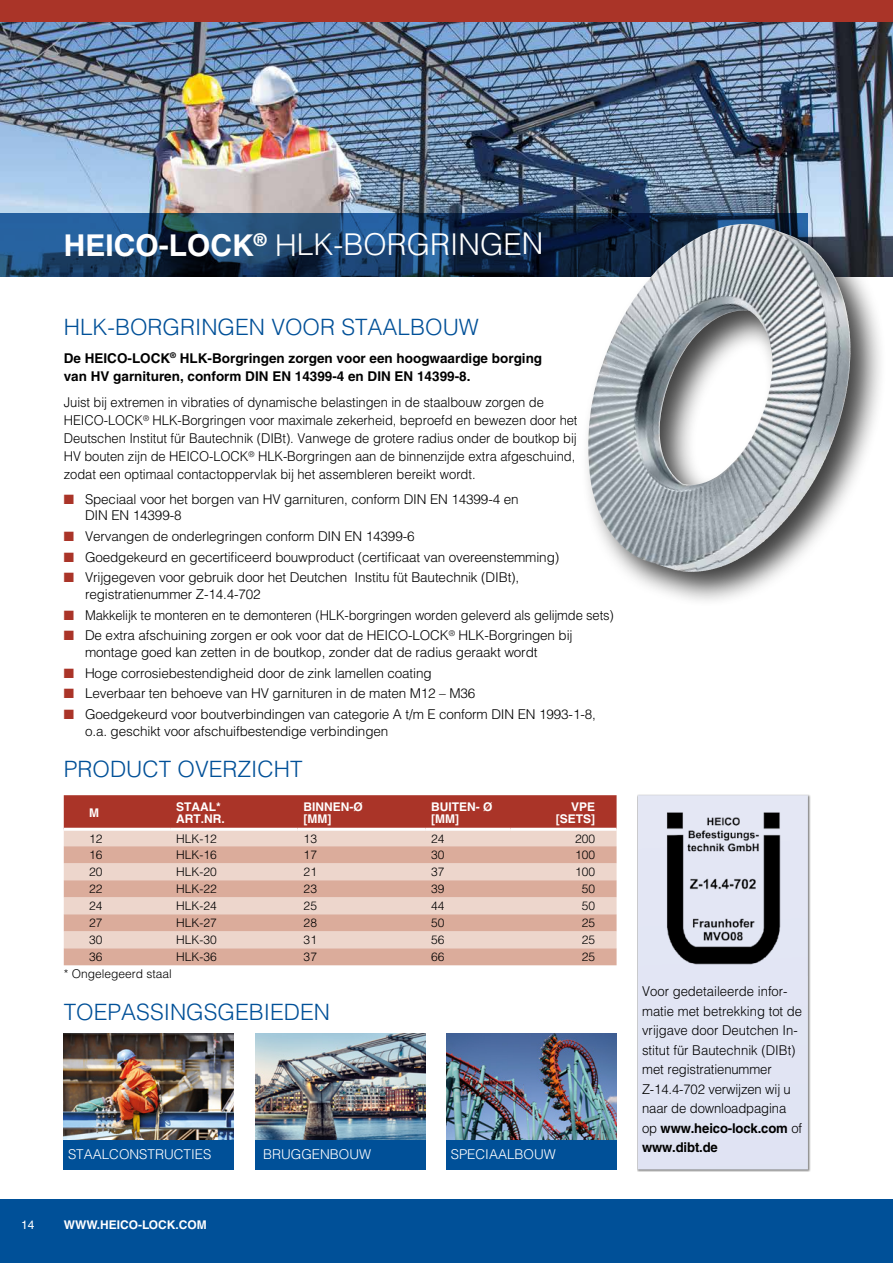
<style>
.page{position:relative;width:893px;height:1263px;background:#fff}
.page>*{position:absolute;margin:0;border:0;box-sizing:border-box;transform-origin:0 0}
.t1{font:300 30px "Helvetica LT Std";letter-spacing:-.005em;color:#fff}
.t2{font:300 22.5px "Helvetica LT Std";color:#005098}
.t3{font:300 13.5px/19.5px "Helvetica LT Std";letter-spacing:-.01em;color:#000}
.t4{font:300 13.5px/18px "Helvetica LT Std";letter-spacing:-.01em;color:#000;scale:.96 1}
.t5{font:700 13.5px/18px "Helvetica LT Std";color:#000}
.t6{font:300 13.5px "Helvetica LT Std";color:#fff}
.t7{font:300 12px "Helvetica LT Std";color:#000}
.t8{font:700 12px/12px "Helvetica LT Std";color:#fff}
.t9{font:12px "Helvetica LT Std";color:#fff}
.s1{font-weight:700}
.s2{color:#aa3428}
</style>
<div class="page">
<img style="left:0;top:21px;width:893px;height:255px">
<svg style="left:0;top:213px;width:808px;height:63px;background:#193d65"></svg>
<div style="left:0;top:1199px;width:893px;height:64px;background:#005098"></div>
<div style="left:580px;top:216px;width:306px;height:392px;background:#000;opacity:.75"></div>
<img style="left:584px;top:240px;width:184px;height:332px">
<img style="left:64px;top:1033px;width:170px;height:107px">
<div style="left:64px;top:1140px;width:170px;height:29px;background:#005098"></div>
<img style="left:255px;top:1033px;width:170px;height:107px">
<div style="left:255px;top:1140px;width:170px;height:29px;background:#005098"></div>
<img style="left:446px;top:1033px;width:171px;height:107px">
<div style="left:446px;top:1140px;width:171px;height:29px;background:#005098"></div>
<div style="left:0;top:0;width:893px;height:21px;background:#aa3428"></div>
<div style="left:637px;top:794px;width:173px;height:378px;background:#000;opacity:.5"></div>
<div style="left:638px;top:795px;width:170px;height:374px;background:#e1e4f3"></div>
<div style="left:64px;top:795px;width:553px;height:33px;background:#aa3428"></div>
<div style="left:64px;top:831px;width:553px;height:15px;background:#edd6cc"></div>
<svg style="left:64px;top:846px;width:553px;height:119px;background:#e2beb0"></svg>
<img style="left:638px;top:801px;width:170px;height:173px">
<h1 class="t1" style="left:64px;top:226px;width:481px"><span class="s1">HEICO-LOCK</span><sup>®</sup> HLK-BORGRINGEN</h1>
<h2 class="t2" style="left:64px;top:313px;width:417px">HLK-BORGRINGEN VOOR STAALBOUW</h2>
<p class="t5" style="left:64px;top:349px;width:480px">De HEICO-LOCK<sup>®</sup> HLK-Borgringen zorgen voor een hoogwaardige borging van HV garnituren, conform DIN EN 14399-4 en DIN EN 14399-8.</p>
<p class="t4" style="left:64px;top:393px;width:537px">Juist bij extremen in vibraties of dynamische belastingen in de staalbouw zorgen de HEICO-LOCK<sup>®</sup> HLK-Borgringen voor maximale zekerheid, beproefd en bewezen door het Deutschen Institut für Bautechnik (DIBt). Vanwege de grotere radius onder de boutkop bij HV bouten zijn de HEICO-LOCK<sup>®</sup> HLK-Borgringen aan de binnenzijde extra afgeschuind, zodat een optimaal contactoppervlak bij het assembleren bereikt wordt.</p>
<p class="t3" style="left:85px;top:490px;width:435px;line-height:16.5px;text-indent:-21px"><span class="s2">■</span> Speciaal voor het borgen van HV garnituren, conform DIN EN 14399-4 en<br>DIN EN 14399-8</p>
<p class="t3" style="left:64px;top:526px;width:352px"><span class="s2">■</span> Vervangen de onderlegringen conform DIN EN 14399-6</p>
<p class="t3" style="left:64px;top:547px;width:497px"><span class="s2">■</span> Goedgekeurd en gecertificeerd bouwproduct (certificaat van overeenstemming)</p>
<p class="t3" style="left:85px;top:569px;width:436px;line-height:16.5px;text-indent:-21px"><span class="s2">■</span> Vrijgegeven voor gebruik door het Deutchen Institu füt Bautechnik (DIBt), registratienummer Z-14.4-702</p>
<p class="t4" style="left:64px;top:606px;width:574px"><span class="s2">■</span> Makkelijk te monteren en te demonteren (HLK-borgringen worden geleverd als gelijmde sets)</p>
<p class="t3" style="left:85px;top:627px;width:489px;line-height:16.5px;text-indent:-21px"><span class="s2">■</span> De extra afschuining zorgen er ook voor dat de HEICO-LOCK<sup>®</sup> HLK-Borgringen bij montage goed kan zetten in de boutkop, zonder dat de radius geraakt wordt</p>
<p class="t3" style="left:64px;top:663px;width:369px"><span class="s2">■</span> Hoge corrosiebestendigheid door de zink lamellen coating</p>
<p class="t3" style="left:64px;top:684px;width:413px"><span class="s2">■</span> Leverbaar ten behoeve van HV garnituren in de maten M12 – M36</p>
<p class="t3" style="left:85px;top:706px;width:512px;line-height:16.5px;text-indent:-21px"><span class="s2">■</span> Goedgekeurd voor boutverbindingen van categorie A t/m E conform DIN EN 1993-1-8, o.a. geschikt voor afschuifbestendige verbindingen</p>
<h2 class="t2" style="left:64px;top:755px;width:240px">PRODUCT OVERZICHT</h2>
<p class="t8" style="left:89px;top:806px;width:11px">M</p>
<p class="t8" style="left:176px;top:800px;width:50px">STAAL*<br>ART.NR.</p>
<p class="t8" style="left:304px;top:800px;width:61px">BINNEN-Ø [MM]</p>
<p class="t8" style="left:431px;top:800px;width:63px">BUITEN- Ø [MM]</p>
<p class="t8" style="left:556px;top:800px;width:41px;text-align:right">VPE [SETS]</p>
<p class="t7" style="left:89px;top:831px;width:15px">12</p>
<p class="t7" style="left:176px;top:831px;width:42px">HLK-12</p>
<p class="t7" style="left:304px;top:831px;width:15px">13</p>
<p class="t7" style="left:431px;top:831px;width:15px">24</p>
<p class="t7" style="left:575px;top:831px;width:22px">200</p>
<p class="t7" style="left:89px;top:847px;width:15px">16</p>
<p class="t7" style="left:176px;top:847px;width:42px">HLK-16</p>
<p class="t7" style="left:304px;top:847px;width:15px">17</p>
<p class="t7" style="left:431px;top:847px;width:15px">30</p>
<p class="t7" style="left:575px;top:847px;width:22px">100</p>
<p class="t7" style="left:89px;top:864px;width:15px">20</p>
<p class="t7" style="left:176px;top:864px;width:42px">HLK-20</p>
<p class="t7" style="left:304px;top:864px;width:15px">21</p>
<p class="t7" style="left:431px;top:864px;width:15px">37</p>
<p class="t7" style="left:575px;top:864px;width:22px">100</p>
<p class="t7" style="left:89px;top:881px;width:15px">22</p>
<p class="t7" style="left:176px;top:881px;width:42px">HLK-22</p>
<p class="t7" style="left:304px;top:881px;width:15px">23</p>
<p class="t7" style="left:431px;top:881px;width:15px">39</p>
<p class="t7" style="left:582px;top:881px;width:15px">50</p>
<p class="t7" style="left:89px;top:898px;width:15px">24</p>
<p class="t7" style="left:176px;top:898px;width:42px">HLK-24</p>
<p class="t7" style="left:304px;top:898px;width:15px">25</p>
<p class="t7" style="left:431px;top:898px;width:15px">44</p>
<p class="t7" style="left:582px;top:898px;width:15px">50</p>
<p class="t7" style="left:89px;top:915px;width:15px">27</p>
<p class="t7" style="left:176px;top:915px;width:42px">HLK-27</p>
<p class="t7" style="left:304px;top:915px;width:15px">28</p>
<p class="t7" style="left:431px;top:915px;width:15px">50</p>
<p class="t7" style="left:582px;top:915px;width:15px">25</p>
<p class="t7" style="left:89px;top:932px;width:15px">30</p>
<p class="t7" style="left:176px;top:932px;width:42px">HLK-30</p>
<p class="t7" style="left:304px;top:932px;width:15px">31</p>
<p class="t7" style="left:431px;top:932px;width:15px">56</p>
<p class="t7" style="left:582px;top:932px;width:15px">25</p>
<p class="t7" style="left:89px;top:949px;width:15px">36</p>
<p class="t7" style="left:176px;top:949px;width:42px">HLK-36</p>
<p class="t7" style="left:304px;top:949px;width:15px">37</p>
<p class="t7" style="left:431px;top:949px;width:15px">66</p>
<p class="t7" style="left:582px;top:949px;width:15px">25</p>
<p class="t7" style="left:64px;top:966px;width:110px">* Ongelegeerd staal</p>
<h2 class="t2" style="left:64px;top:998px;width:268px">TOEPASSINGSGEBIEDEN</h2>
<p class="t6" style="left:68px;top:1146px;width:145px">STAALCONSTRUCTIES</p>
<p class="t6" style="left:263px;top:1146px;width:110px">BRUGGENBOUW</p>
<p class="t6" style="left:451px;top:1146px;width:107px">SPECIAALBOUW</p>
<p class="t9" style="left:21px;top:1217px;width:15px">14</p>
<p class="t8" style="left:64px;top:1218px;width:145px">WWW.HEICO-LOCK.COM</p>
<p class="t3" style="left:642px;top:982px;width:162px">Voor gedetaileerde infor&shy;matie met betrekking tot de vrijgave door Deutchen In&shy;stitut für Bautechnik (DIBt) met registratienummer<br>Z-14.4-702 verwijzen wij u naar de downloadpagina op <span class="s1">www.heico-lock.com</span> of <span class="s1">www.dibt.de</span></p>
</div>
